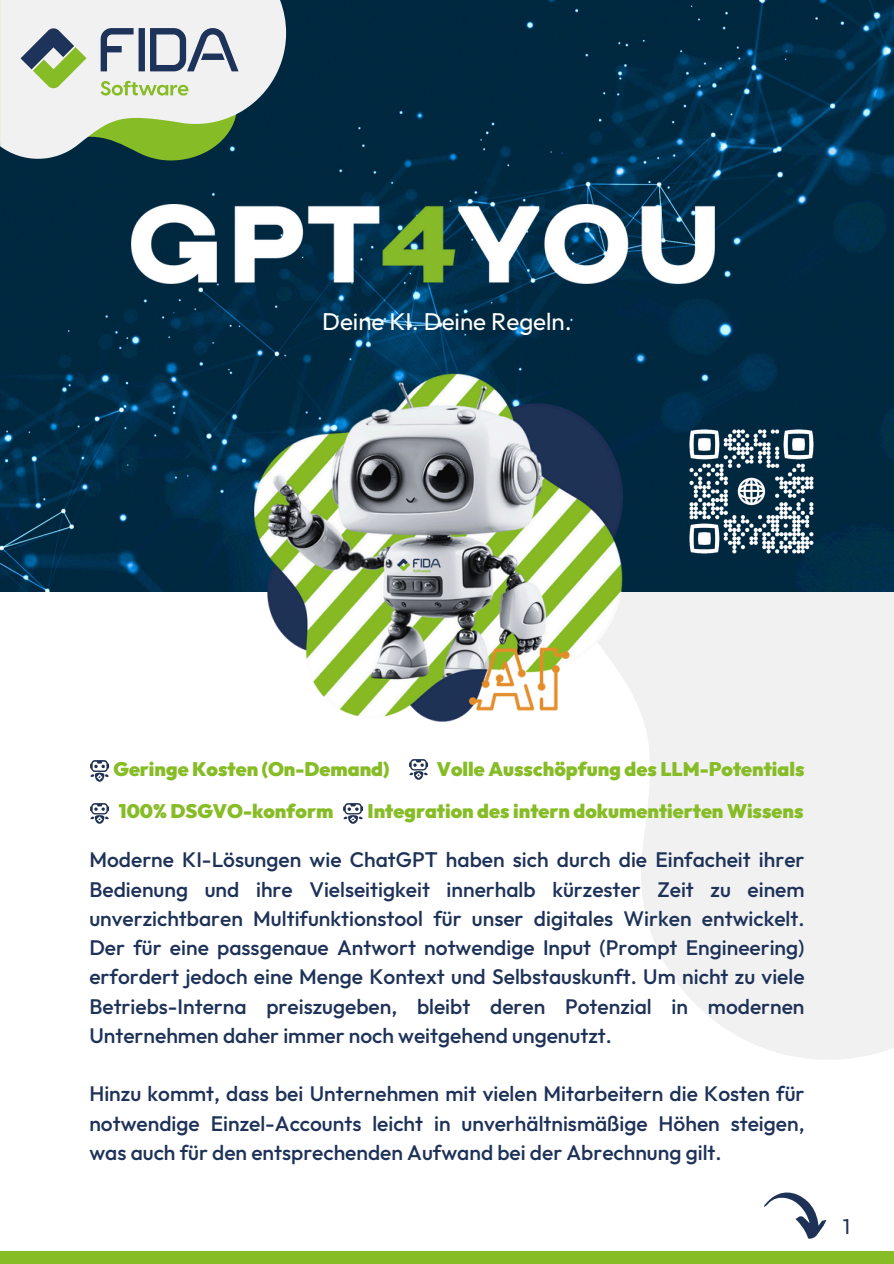
<style>
.page{position:relative;width:894px;height:1264px;background:#fff}
.page>*{position:absolute;margin:0;border:0;box-sizing:border-box;transform-origin:0 0}
.t1{font:24.15px "Outfit";color:#fff}
.t2{font:500 21px/29.2px "Outfit";color:#1e3258;text-align:justify}
.t3{font:21px "Outfit";color:#1e3258}
.t4{font:900 19.5px "Outfit";color:#86bc25}
</style>
<div class="page">
<svg style="left:622px;top:591px;width:271px;height:468px;fill:#f1f1f2"></svg>
<img style="left:0;top:0;width:893px;height:591px">
<svg style="left:266px;top:0;width:20px;height:159px;fill:#002841"></svg>
<svg style="left:0;top:0;width:266px;height:161px"></svg>
<img style="left:254px;top:360px;width:368px;height:362px">
<svg style="left:764px;top:1192px;width:62px;height:46px"></svg>
<img style="left:676px;top:416px;width:150px;height:150px">
<div style="left:0;top:1251px;width:893px;height:12px;background:#86bc25"></div>
<img style="left:131px;top:204px;width:583px;height:79px">
<img style="left:90px;top:760px;width:20px;height:21px">
<img style="left:409px;top:759px;width:19px;height:20px">
<img style="left:90px;top:803px;width:20px;height:20px">
<img style="left:343px;top:803px;width:20px;height:20px">
<p class="t1" style="left:322px;top:305px;width:251px">Deine KI. Deine Regeln.</p>
<p class="t4" style="left:113px;top:756px;width:277px">Geringe Kosten (On-Demand)</p>
<p class="t4" style="left:437px;top:756px;width:369px">Volle Ausschöpfung des LLM-Potentials</p>
<p class="t4" style="left:367px;top:798px;width:437px">Integration des intern dokumentierten Wissens</p>
<p class="t4" style="left:119px;top:798px;width:216px">100% DSGVO-konform</p>
<p class="t2" style="left:89px;top:844px;width:716px">Moderne KI-Lösungen wie ChatGPT haben sich durch die Einfacheit ihrer Bedienung und ihre Vielseitigkeit innerhalb kürzester Zeit zu einem unverzichtbaren Multifunktionstool für unser digitales Wirken entwickelt.<br>Der für eine passgenaue Antwort notwendige Input (Prompt Engineering) erfordert jedoch eine Menge Kontext und Selbstauskunft. Um nicht zu viele Betriebs-Interna preiszugeben, bleibt deren Potenzial in modernen Unternehmen daher immer noch weitgehend ungenutzt.</p>
<p class="t2" style="left:89px;top:1079px;width:716px">Hinzu kommt, dass bei Unternehmen mit vielen Mitarbeitern die Kosten für notwendige Einzel-Accounts leicht in unverhältnismäßige Höhen steigen, was auch für den entsprechenden Aufwand bei der Abrechnung gilt.</p>
<p class="t3" style="left:842px;top:1213px;width:9px">1</p>
</div>
